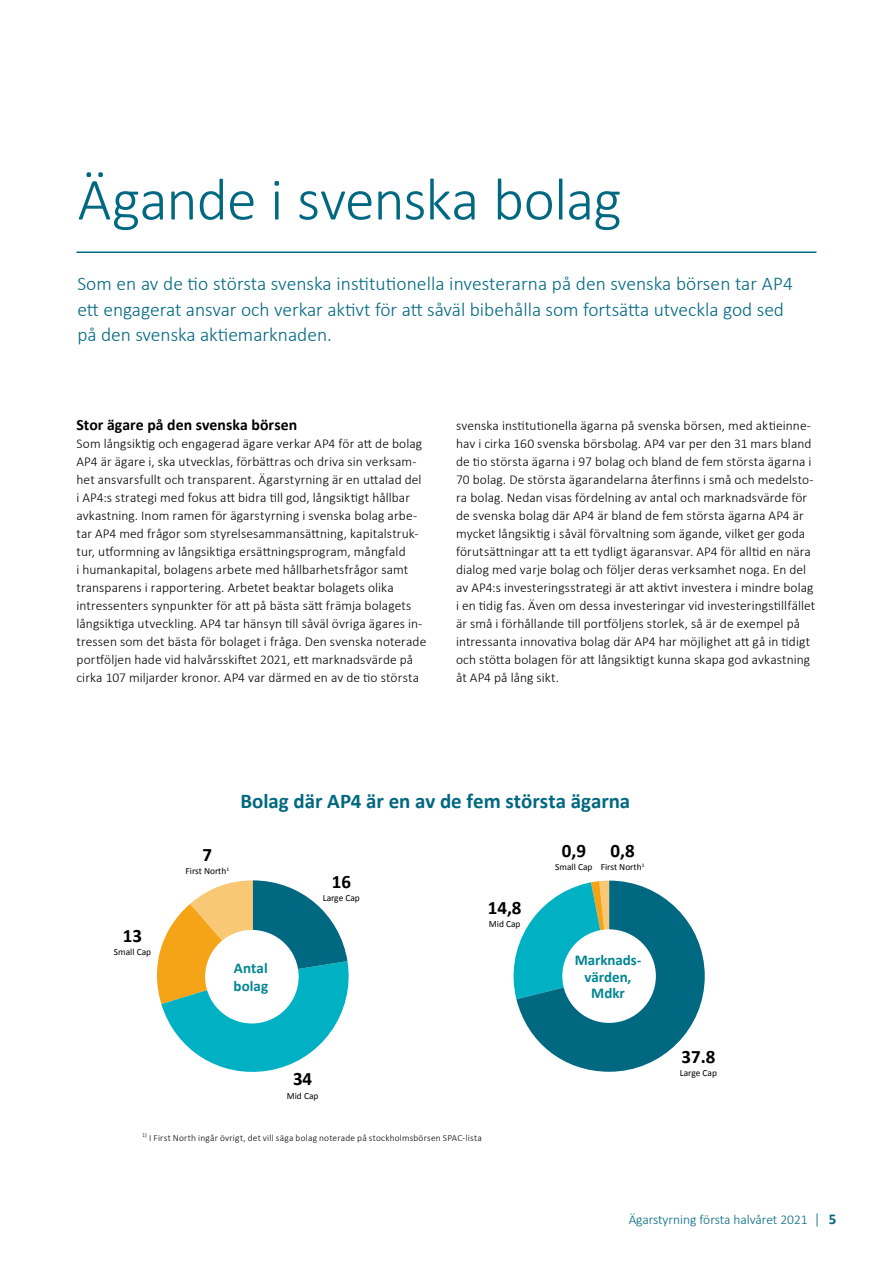
<style>
.page{position:relative;width:893px;height:1263px;background:#fff}
.page>*{position:absolute;margin:0;border:0;box-sizing:border-box;transform-origin:0 0}
.t1{font:300 60px "Calibri";letter-spacing:-.015em;color:#006881}
.t2{font:700 21px "Calibri";color:#006881}
.t3{font:300 19.5px/25.5px "Calibri";color:#006881}
.t4{font:700 19.05px "Calibri";color:#000}
.t5{font:700 15.75px "Calibri";letter-spacing:.005em;color:#000}
.t6{font:700 15px/16.5px "Calibri";letter-spacing:-.005em;color:#008592}
.t7{font:300 13.5px/18px "Calibri";letter-spacing:.005em;color:#000}
.t8{font:300 13.5px "Calibri";color:#006881}
.t9{font:300 9.45px "Calibri";letter-spacing:.02em;color:#000}
.t10{font:9.45px "Calibri";color:#000}
.s1{font-size:15px}
.s2{font-weight:700;font-size:15px}
</style>
<div class="page">
<hr style="left:77px;top:251px;width:739px;height:2px;background:#006881">
<svg style="left:157px;top:880px;width:192px;height:192px"></svg>
<div style="left:205px;top:930px;width:94px;height:93px;background:#fff;border-radius:50%"></div>
<svg style="left:513px;top:880px;width:192px;height:192px"></svg>
<div style="left:562px;top:929px;width:94px;height:94px;background:#fff;border-radius:50%"></div>
<h1 class="t1" style="left:78px;top:162px;width:546px">Ägande i svenska bolag</h1>
<h3 class="t3" style="left:77px;top:271px;width:717px">Som en av de tio största svenska institutionella investerarna på den svenska börsen tar AP4 ett engagerat ansvar och verkar aktivt för att såväl bibehålla som fortsätta utveckla god sed på den svenska aktiemarknaden.</h3>
<p class="t5" style="left:77px;top:414px;width:222px">Stor ägare på den svenska börsen</p>
<p class="t7" style="left:77px;top:435px;width:351px">Som långsiktig och engagerad ägare verkar AP4 för att de bolag AP4 är ägare i, ska utvecklas, förbättras och driva sin verksam&shy;het ansvarsfullt och transparent. Ägarstyrning är en uttalad del i AP4:s strategi med fokus att bidra till god, långsiktigt hållbar avkastning. Inom ramen för ägarstyrning i svenska bolag arbe&shy;tar AP4 med frågor som styrelsesammansättning, kapitalstruk&shy;tur, utformning av långsiktiga ersättningsprogram, mångfald<br>i humankapital, bolagens arbete med hållbarhetsfrågor samt transparens i rapportering. Arbetet beaktar bolagets olika intressenters synpunkter för att på bästa sätt främja bolagets långsiktiga utveckling. AP4 tar hänsyn till såväl övriga ägares in&shy;tressen som det bästa för bolaget i fråga. Den svenska noterade portföljen hade vid halvårsskiftet 2021, ett marknadsvärde på cirka 107 miljarder kronor. AP4 var därmed en av de tio största</p>
<p class="t7" style="left:456px;top:417px;width:361px">svenska institutionella ägarna på svenska börsen, med aktieinne&shy;hav i cirka 160 svenska börsbolag. AP4 var per den 31 mars bland de tio största ägarna i 97 bolag och bland de fem största ägarna i 70 bolag. De största ägarandelarna återfinns i små och medelsto&shy;ra bolag. Nedan visas fördelning av antal och marknadsvärde för de svenska bolag där AP4 är bland de fem största ägarna AP4 är mycket långsiktig i såväl förvaltning som ägande, vilket ger goda förutsättningar att ta ett tydligt ägaransvar. AP4 för alltid en nära dialog med varje bolag och följer deras verksamhet noga. En del av AP4:s investeringsstrategi är att aktivt investera i mindre bolag i en tidig fas. Även om dessa investeringar vid investeringstillfället är små i förhållande till portföljens storlek, så är de exempel på intressanta innovativa bolag där AP4 har möjlighet att gå in tidigt och stötta bolagen för att långsiktigt kunna skapa god avkastning åt AP4 på lång sikt.</p>
<h3 class="t4" style="left:123px;top:922px;width:21px">13</h3>
<p class="t10" style="left:114px;top:945px;width:39px">Small Cap</p>
<h2 class="t2" style="left:240px;top:786px;width:391px">Bolag där AP4 är en av de fem största ägarna</h2>
<h3 class="t4" style="left:203px;top:842px;width:11px">7</h3>
<p class="t10" style="left:186px;top:865px;width:45px">First North<sup>1</sup></p>
<h3 class="t4" style="left:332px;top:868px;width:21px">16</h3>
<p class="t10" style="left:323px;top:891px;width:39px">Large Cap</p>
<h3 class="t4" style="left:488px;top:894px;width:35px">14,8</h3>
<p class="t10" style="left:489px;top:917px;width:33px">Mid Cap</p>
<h3 class="t4" style="left:562px;top:837px;width:26px">0,9</h3>
<p class="t10" style="left:555px;top:860px;width:39px">Small Cap</p>
<h3 class="t4" style="left:611px;top:837px;width:26px">0,8</h3>
<p class="t10" style="left:601px;top:860px;width:45px">First North<sup>1</sup></p>
<p class="t6" style="left:233px;top:959px;width:36px;line-height:18px">Antal bolag</p>
<h3 class="t4" style="left:293px;top:1066px;width:21px">34</h3>
<p class="t10" style="left:287px;top:1089px;width:33px">Mid Cap</p>
<p class="t6" style="left:575px;top:951px;width:68px;text-align:center">Marknads&shy;värden,<br>Mdkr</p>
<p class="t9" style="left:142px;top:1132px;width:341px"><sup>1)</sup> I First North ingår övrigt, det vill säga bolag noterade på stockholmsbörsen SPAC-lista</p>
<h3 class="t4" style="left:681px;top:1043px;width:35px">37.8</h3>
<p class="t10" style="left:680px;top:1066px;width:39px">Large Cap</p>
<p class="t8" style="left:629px;top:1211px;width:209px">Ägarstyrning första halvåret 2021 <span class="s1">|</span> <span class="s2">5</span></p>
</div>
